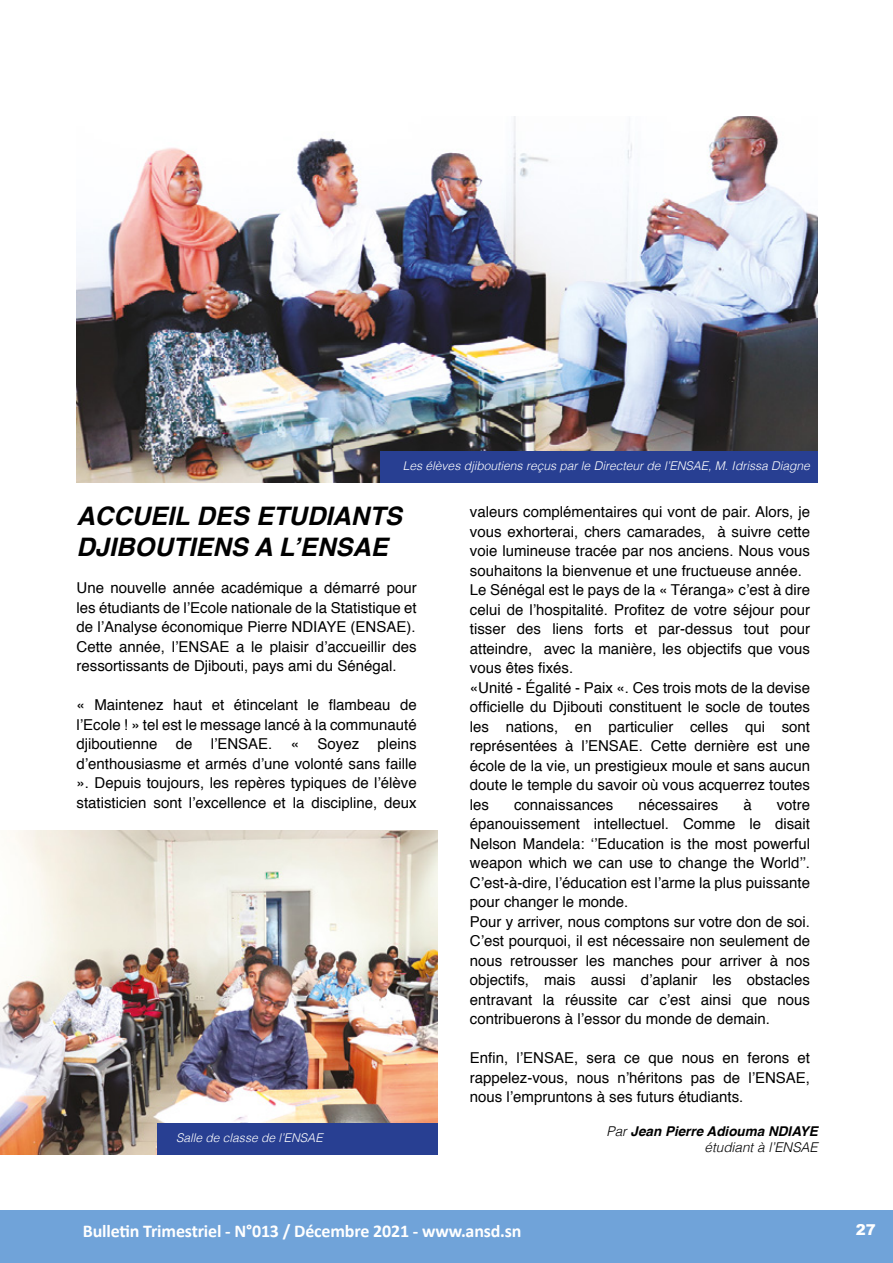
<style>
.page{position:relative;width:893px;height:1263px;background:#fff}
.page>*{position:absolute;margin:0;border:0;box-sizing:border-box;transform-origin:0 0}
.t1{font:italic 700 25.5px/30.6px "Helvetica";color:#000}
.t2{font:700 18px "Calibri";letter-spacing:-.01em;color:#fff}
.t3{font:15px/19.5px "Helvetica";color:#000;text-align:justify}
.t4{font:900 15px "Arial";color:#fff}
.t5{font:italic 700 13.5px/16.2px "Helvetica";color:#000;text-align:right}
.t6{font:italic 300 12px "Helvetica";color:#fff}
.s1{font-weight:300}
</style>
<div class="page">
<div style="left:0;top:1210px;width:893px;height:53px;background:#70a3d9"></div>
<img style="left:0;top:830px;width:438px;height:324px">
<div style="left:158px;top:1123px;width:280px;height:31px;background:#283f92"></div>
<img style="left:77px;top:117px;width:741px;height:365px">
<div style="left:380px;top:451px;width:438px;height:31px;background:#283f92"></div>
<p class="t6" style="left:403px;top:456px;width:409px">Les élèves djiboutiens reçus par le Directeur de l’ENSAE, M. Idrissa Diagne</p>
<h1 class="t1" style="left:77px;top:501px;width:327px">ACCUEIL DES ETUDIANTS<br>DJIBOUTIENS A L’ENSAE</h1>
<p class="t3" style="left:77px;top:579px;width:342px">Une nouvelle année académique a démarré pour les étudiants de l’Ecole nationale de la Statistique et de l’Analyse économique Pierre NDIAYE (ENSAE).<br>Cette année, l’ENSAE a le plaisir d’accueillir des ressortissants de Djibouti, pays ami du Sénégal.</p>
<p class="t3" style="left:77px;top:696px;width:342px">« Maintenez haut et étincelant le flambeau de l’Ecole ! » tel est le message lancé à la communauté djiboutienne de l’ENSAE. « Soyez pleins d’enthousiasme et armés d’une volonté sans faille ». Depuis toujours, les repères typiques de l’élève statisticien sont l’excellence et la discipline, deux</p>
<p class="t6" style="left:176px;top:1127px;width:148px">Salle de classe de l’ENSAE</p>
<p class="t3" style="left:470px;top:503px;width:342px;text-align:left">valeurs complémentaires qui vont de pair. Alors, je vous exhorterai, chers camarades, à suivre cette voie lumineuse tracée par nos anciens. Nous vous souhaitons la bienvenue et une fructueuse année.<br>Le Sénégal est le pays de la « Téranga» c’est à dire celui de l’hospitalité. Profitez de votre séjour pour tisser des liens forts et par-dessus tout pour atteindre, avec la manière, les objectifs que vous vous êtes fixés.<br>«Unité - Égalité - Paix «. Ces trois mots de la devise officielle du Djibouti constituent le socle de toutes les nations, en particulier celles qui sont représentées à l’ENSAE. Cette dernière est une école de la vie, un prestigieux moule et sans aucun doute le temple du savoir où vous acquerrez toutes les</p>
<p class="t3" style="left:514px;top:795px;width:101px">connaissances</p>
<p class="t3" style="left:638px;top:795px;width:82px">nécessaires</p>
<p class="t3" style="left:743px;top:795px;width:10px">à</p>
<p class="t3" style="left:470px;top:795px;width:342px;text-align:left;text-indent:307px">votre épanouissement intellectuel. Comme le disait Nelson Mandela: ‘’Education is the most powerful weapon which we can use to change the World’’.<br>C’est-à-dire, l’éducation est l’arme la plus puissante pour changer le monde.<br>Pour y arriver, nous comptons sur votre don de soi.<br>C’est pourquoi, il est nécessaire non seulement de nous retrousser les manches pour arriver à nos objectifs, mais aussi d’aplanir les obstacles entravant la réussite car c’est ainsi que nous contribuerons à l’essor du monde de demain.</p>
<p class="t3" style="left:470px;top:1049px;width:342px">Enfin, l’ENSAE, sera ce que nous en ferons et rappelez-vous, nous n’héritons pas de l’ENSAE, nous l’empruntons à ses futurs étudiants.</p>
<p class="t5" style="left:606px;top:1123px;width:213px"><span class="s1">Par</span> Jean Pierre Adiouma NDIAYE <span class="s1">étudiant à l’ENSAE</span></p>
<p class="t2" style="left:83px;top:1220px;width:440px">Bulletin Trimestriel - N°013 / Décembre 2021 - www.ansd.sn</p>
<p class="t4" style="left:856px;top:1222px;width:22px">27</p>
</div>
